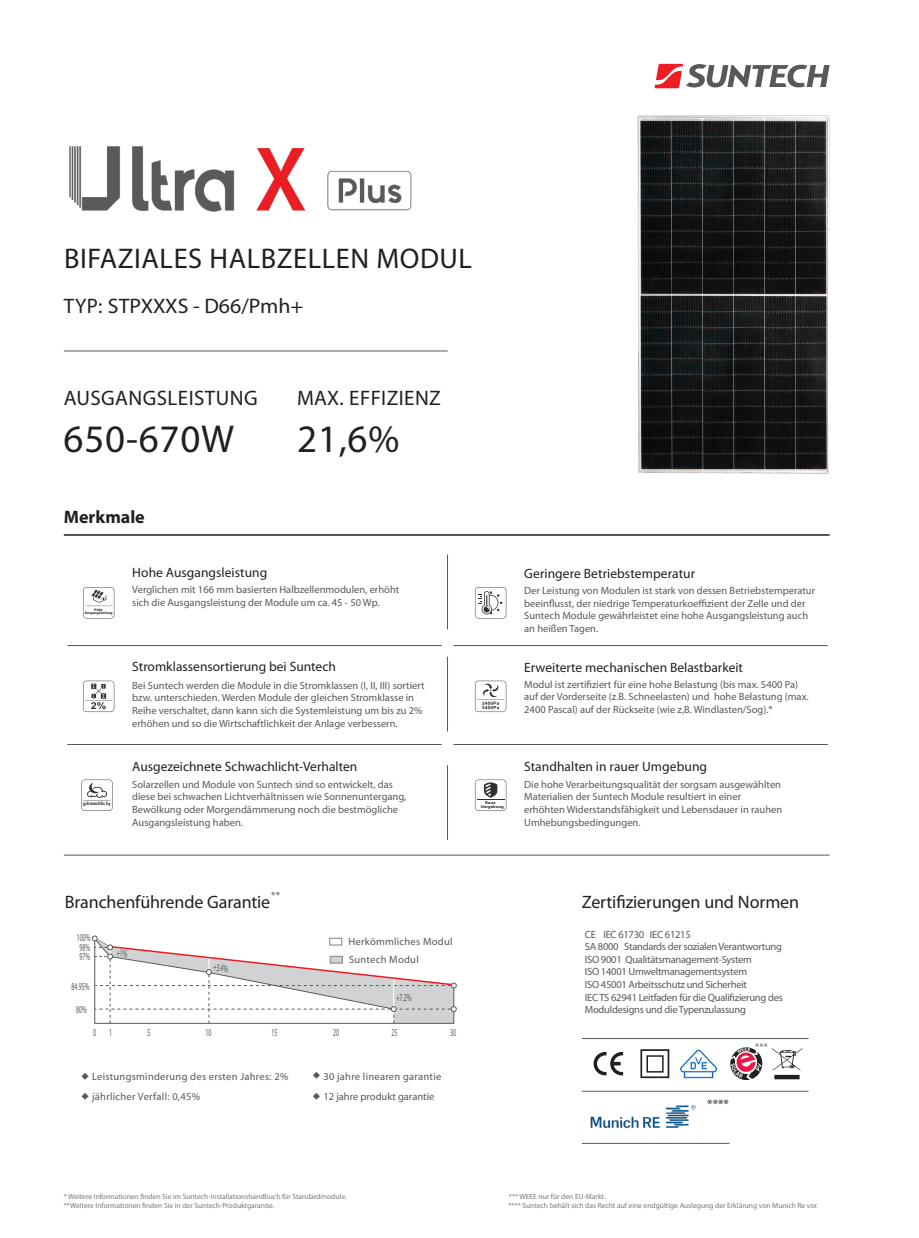
<style>
.page{position:relative;width:919px;height:1238px;background:#fff}
.page>*{position:absolute;margin:0;border:0;box-sizing:border-box;transform-origin:0 0}
.t1{font:39px "Myriad Pro";letter-spacing:.02em;color:#231f20}
.t2{font:28.5px "Myriad Pro";letter-spacing:.02em;color:#231f20}
.t3{font:21px "Myriad Pro";letter-spacing:.02em;color:#231f20}
.t4{font:21px "Myriad Pro";color:#231f20}
.t5{font:18px "Myriad Pro";letter-spacing:-.005em;color:#231f20}
.t6{font:700 18px "Myriad Pro";color:#231f20}
.t7{font:13.5px "Myriad Pro";color:#231f20}
.bulleting{font:10.5px/12.6px "Myriad Pro";color:#57585a}
.bulleting-2{font:10.5px/12.6px "Myriad Pro";letter-spacing:-.025em;color:#57585a}
.bulleting-3{font:10.5px "Myriad Pro";letter-spacing:.025em;color:#57585a}
.bulleting-4{font:10.5px "Myriad Pro";color:#57585a;scale:.56 1}
.t8{font:9.6px "Myriad Pro";color:#57585a}
.t9{font:7.5px "Myriad Pro";color:#76787b}
.t10{font:7.5px "Sim Hei";color:#57585a}
.t11{font:700 4.95px "Myriad Pro";color:#312f30;scale:.94 1}
.t12{font:700 4.2px/3.8px "Myriad Pro";color:#312f30;scale:1.11 1}
.t13{font:700 3.9px/3.6px "Myriad Pro";color:#312f30;text-align:center;scale:.89 1}
.s1{color:#57585a}
</style>
<div class="page">
<svg style="left:654px;top:64px;width:175px;height:24px"></svg>
<hr style="left:581px;top:1038px;width:227px;height:1px;background:#57585a">
<svg style="left:772px;top:1048px;width:30px;height:31px"></svg>
<svg style="left:730px;top:1047px;width:32px;height:33px"></svg>
<img style="left:680px;top:1049px;width:37px;height:29px">
<svg style="left:640px;top:1049px;width:29px;height:29px"></svg>
<svg style="left:593px;top:1051px;width:30px;height:24px"></svg>
<hr style="left:581px;top:1090px;width:227px;height:1px;background:#57585a">
<img style="left:590px;top:1105px;width:106px;height:23px">
<hr style="left:581px;top:1142px;width:148px;height:1px;background:#57585a">
<svg style="left:475px;top:680px;width:31px;height:32px"></svg>
<hr style="left:64px;top:351px;width:383px;height:1px;background:#57585a">
<hr style="left:64px;top:534px;width:765px;height:1px;background:#231f20">
<svg style="left:83px;top:587px;width:31px;height:31px"></svg>
<svg style="left:83px;top:680px;width:31px;height:32px"></svg>
<svg style="left:475px;top:779px;width:31px;height:32px"></svg>
<hr style="left:447px;top:554px;width:1px;height:75px;background:#57585a">
<hr style="left:67px;top:645px;width:374px;height:1px;background:#57585a">
<hr style="left:67px;top:744px;width:374px;height:1px;background:#57585a">
<hr style="left:64px;top:854px;width:765px;height:1px;background:#57585a">
<hr style="left:453px;top:645px;width:374px;height:1px;background:#57585a">
<hr style="left:447px;top:656px;width:1px;height:75px;background:#57585a">
<hr style="left:447px;top:765px;width:1px;height:75px;background:#57585a">
<hr style="left:453px;top:744px;width:374px;height:1px;background:#57585a">
<svg style="left:475px;top:587px;width:31px;height:31px"></svg>
<svg style="left:81px;top:779px;width:32px;height:32px"></svg>
<img style="left:69px;top:146px;width:343px;height:66px">
<img style="left:637px;top:115px;width:193px;height:359px">
<svg style="left:91px;top:935px;width:366px;height:89px"></svg>
<p class="t2" style="left:64px;top:241px;width:409px">BIFAZIALES HALBZELLEN MODUL</p>
<p class="t4" style="left:64px;top:293px;width:241px">TYP: STPXXXS - D66/Pmh+</p>
<p class="t3" style="left:64px;top:385px;width:195px">AUSGANGSLEISTUNG</p>
<p class="t3" style="left:297px;top:385px;width:145px">MAX. EFFIZIENZ</p>
<p class="t1" style="left:64px;top:415px;width:172px">650-670W</p>
<p class="t1" style="left:297px;top:415px;width:104px">21,6%</p>
<p class="t6" style="left:64px;top:506px;width:82px">Merkmale</p>
<p class="t7" style="left:132px;top:564px;width:137px">Hohe Ausgangsleistung</p>
<p class="t7" style="left:524px;top:565px;width:172px">Geringere Betriebstemperatur</p>
<p class="t13" style="left:85px;top:607px;width:33px">Hobe<br>Ausgangsleistung</p>
<p class="bulleting" style="left:132px;top:583px;width:268px">Verglichen mit 166 mm basierten Halbzellenmodulen, erhöht sich die Ausgangsleistung der Module um ca. 45 - 50 Wp.</p>
<p class="bulleting" style="left:524px;top:584px;width:292px">Der Leistung von Modulen ist stark von dessen Betriebstemperatur beeinflusst, der niedrige Temperaturkoeffizient der Zelle und der Suntech Module gewährleistet eine hohe Ausgangsleistung auch an heißen Tagen.</p>
<p class="t7" style="left:132px;top:658px;width:205px">Stromklassensortierung bei Suntech</p>
<p class="t7" style="left:524px;top:659px;width:220px">Erweiterte mechanischen Belastbarkeit</p>
<p class="bulleting" style="left:132px;top:678px;width:294px">Bei Suntech werden die Module in die Stromklassen (I, II, III) sortiert bzw. unterschieden. Werden Module der gleichen Stromklasse in Reihe verschaltet, dann kann sich die Systemleistung um bis zu 2% erhöhen und so die Wirtschaftlichkeit der Anlage verbessern.</p>
<p class="bulleting" style="left:524px;top:677px;width:286px">Modul ist zertifiziert für eine hohe Belastung (bis max. 5400 Pa) auf der Vorderseite (z.B. Schneelasten) und hohe Belastung (max.<br>2400 Pascal) auf der Rückseite (wie z,B. Windlasten/Sog).*</p>
<p class="t7" style="left:132px;top:758px;width:227px">Ausgezeichnete Schwachlicht-Verhalten</p>
<p class="t7" style="left:524px;top:758px;width:184px">Standhalten in rauer Umgebung</p>
<p class="t11" style="left:83px;top:801px;width:31px">Schwachlic ht</p>
<p class="bulleting" style="left:132px;top:777px;width:275px">Solarzellen und Module von Suntech sind so entwickelt, das diese bei schwachen Lichtverhältnissen wie Sonnenuntergang, Bewölkung oder Morgendämmerung noch die bestmögliche Ausgangsleistung haben.</p>
<p class="bulleting" style="left:524px;top:777px;width:259px">Die hohe Verarbeitungsqualität der sorgsam ausgewählten Materialien der Suntech Module resultiert in einer erhöhten Widerstandsfähigkeit und Lebensdauer in rauhen Umhebungsbedingungen.</p>
<p class="t12" style="left:480px;top:800px;width:22px;text-indent:4px">Raue<br>Umgebung</p>
<p class="bulleting" style="left:271px;top:888px;width:10px">**</p>
<p class="t5" style="left:65px;top:890px;width:207px">Branchenführende Garantie</p>
<p class="bulleting-4" style="left:77px;top:930px;width:26px">100%</p>
<p class="bulleting-4" style="left:79px;top:940px;width:20px">98%</p>
<p class="bulleting-4" style="left:72px;top:980px;width:33px">84.95%</p>
<p class="bulleting-4" style="left:76px;top:1003px;width:20px">80%</p>
<p class="bulleting-4" style="left:79px;top:950px;width:20px">97%</p>
<p class="bulleting-4" style="left:214px;top:960px;width:29px;rotate:8deg">+3.4%</p>
<p class="bulleting-3" style="left:348px;top:935px;width:106px">Herkömmliches Modul</p>
<p class="bulleting-3" style="left:349px;top:953px;width:71px">Suntech Modul</p>
<p class="bulleting-4" style="left:396px;top:990px;width:29px">+7.2%</p>
<p class="bulleting-4" style="left:93px;top:1026px;width:7px">0</p>
<p class="bulleting-4" style="left:147px;top:1026px;width:7px">5</p>
<p class="bulleting-4" style="left:205px;top:1026px;width:12px">10</p>
<p class="bulleting-4" style="left:271px;top:1026px;width:12px">15</p>
<p class="bulleting-4" style="left:333px;top:1026px;width:12px">20</p>
<p class="bulleting-4" style="left:391px;top:1026px;width:12px">25</p>
<p class="bulleting-4" style="left:450px;top:1026px;width:12px">30</p>
<p class="bulleting-4" style="left:109px;top:1026px;width:7px">1</p>
<p class="t10" style="left:81px;top:1072px;width:9px">◆</p>
<p class="bulleting-3" style="left:92px;top:1070px;width:198px">Leistungsminderung des ersten Jahres: 2%</p>
<p class="t10" style="left:81px;top:1092px;width:9px">◆</p>
<p class="bulleting-3" style="left:92px;top:1090px;width:109px">jährlicher Verfall: 0,45%</p>
<p class="t10" style="left:313px;top:1071px;width:9px">◆</p>
<p class="bulleting-3" style="left:323px;top:1069px;width:119px">30 jahre linearen garantie</p>
<p class="t10" style="left:313px;top:1091px;width:9px">◆</p>
<p class="bulleting" style="left:323px;top:1090px;width:113px">12 jahre produkt garantie</p>
<p class="t5" style="left:581px;top:891px;width:219px">Zertifizierungen und Normen</p>
<p class="bulleting-2" style="left:584px;top:927px;width:107px">CE IEC 61730 IEC 61215</p>
<p class="bulleting-2" style="left:584px;top:940px;width:199px">SA 8000 Standards der sozialen Verantwortung</p>
<p class="bulleting-2" style="left:584px;top:952px;width:168px">ISO 9001 Qualitätsmanagement-System</p>
<p class="bulleting-2" style="left:584px;top:965px;width:164px">ISO 14001 Umweltmanagementsystem</p>
<p class="bulleting-2" style="left:584px;top:978px;width:164px">ISO 45001 Arbeitsschutz und Sicherheit</p>
<p class="bulleting-2" style="left:584px;top:990px;width:199px">IEC TS 62941 Leitfaden für die Qualifizierung des<br>Moduldesigns und die Typenzulassung</p>
<p class="t8" style="left:755px;top:1040px;width:14px">***</p>
<p class="t9" style="left:64px;top:1191px;width:284px">* Weitere Informationen finden Sie im Suntech-Installationshandbuch für Standardmodule.</p>
<p class="t9" style="left:509px;top:1191px;width:98px">*** WEEE nur für den EU-Markt<span class="s1">.</span></p>
<p class="t9" style="left:64px;top:1200px;width:212px">**Weitere Informationen finden Sie in der Suntech-Produktgarantie.</p>
<p class="t9" style="left:508px;top:1200px;width:311px">**** Suntech behält sich das Recht auf eine endgültige Auslegung der Erklärung von Munich Re vor.</p>
</div>
